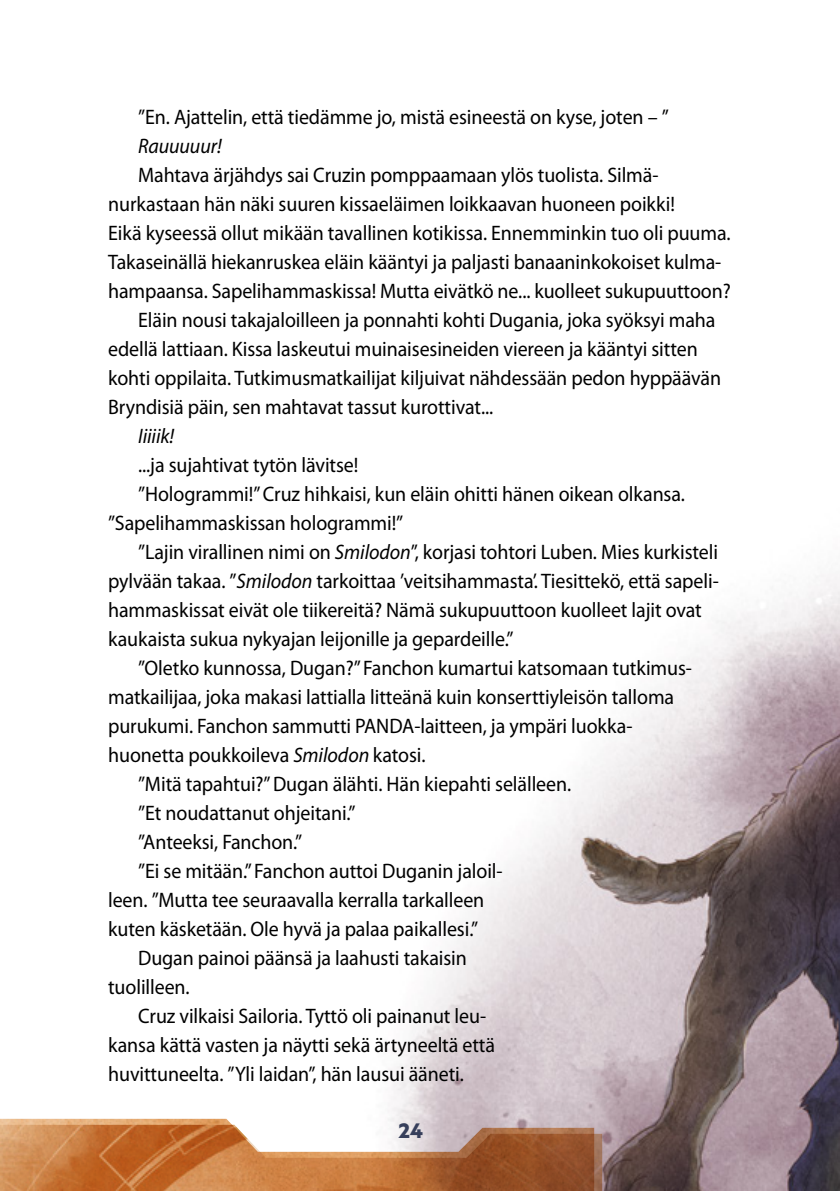
<style>
.page{position:relative;width:840px;height:1191px;background:#fff}
.page>*{position:absolute;margin:0;border:0;box-sizing:border-box;transform-origin:0 0}
.t1{font:21px "Myriad Pro";letter-spacing:-.005em;color:#000;scale:.95 1}
.t2{font:italic 21px "Myriad Pro";letter-spacing:-.005em;color:#000;scale:.95 1}
.t3{font:900 20px "Geograph";color:#373f5b}
.s1{font-style:italic}
</style>
<div class="page">
<img style="left:388px;top:575px;width:451px;height:616px">
<img style="left:0;top:1118px;width:594px;height:6px">
<img style="left:0;top:1124px;width:602px;height:67px">
<p class="t1" style="left:138px;top:105px;width:559px">”En. Ajattelin, että tiedämme jo, mistä esineestä on kyse, joten – ”</p>
<p class="t2" style="left:138px;top:133px;width:89px">Rauuuuur!</p>
<p class="t1" style="left:138px;top:163px;width:549px">Mahtava ärjähdys sai Cruzin pomppaamaan ylös tuolista. Silmä-</p>
<p class="t1" style="left:108px;top:192px;width:598px">nurkastaan hän näki suuren kissaeläimen loikkaavan huoneen poikki!</p>
<p class="t1" style="left:108px;top:221px;width:656px">Eikä kyseessä ollut mikään tavallinen kotikissa. Ennemminkin tuo oli puuma.</p>
<p class="t1" style="left:108px;top:250px;width:646px">Takaseinällä hiekanruskea eläin kääntyi ja paljasti banaaninkokoiset kulma-</p>
<p class="t1" style="left:108px;top:279px;width:656px">hampaansa. Sapelihammaskissa! Mutta eivätkö ne... kuolleet sukupuuttoon?</p>
<p class="t1" style="left:138px;top:308px;width:609px">Eläin nousi takajaloilleen ja ponnahti kohti Dugania, joka syöksyi maha</p>
<p class="t1" style="left:108px;top:337px;width:622px">edellä lattiaan. Kissa laskeutui muinaisesineiden viereen ja kääntyi sitten</p>
<p class="t1" style="left:108px;top:366px;width:646px">kohti oppilaita. Tutkimusmatkailijat kiljuivat nähdessään pedon hyppäävän</p>
<p class="t1" style="left:108px;top:395px;width:407px">Bryndisiä päin, sen mahtavat tassut kurottivat...</p>
<p class="t2" style="left:138px;top:423px;width:40px">Iiiiik!</p>
<p class="t1" style="left:138px;top:453px;width:233px">...ja sujahtivat tytön lävitse!</p>
<p class="t1" style="left:138px;top:482px;width:577px">”Hologrammi!” Cruz hihkaisi, kun eläin ohitti hänen oikean olkansa.</p>
<p class="t1" style="left:108px;top:511px;width:312px">”Sapelihammaskissan hologrammi!”</p>
<p class="t1" style="left:138px;top:540px;width:611px">”Lajin virallinen nimi on <span class="s1">Smilodon</span>”, korjasi tohtori Luben. Mies kurkisteli</p>
<p class="t1" style="left:108px;top:569px;width:642px">pylvään takaa. ”<span class="s1">Smilodon</span> tarkoittaa ’veitsihammasta’. Tiesittekö, että sapeli-</p>
<p class="t1" style="left:108px;top:598px;width:626px">hammaskissat eivät ole tiikereitä? Nämä sukupuuttoon kuolleet lajit ovat</p>
<p class="t1" style="left:108px;top:627px;width:428px">kaukaista sukua nykyajan leijonille ja gepardeille.”</p>
<p class="t1" style="left:138px;top:656px;width:583px">”Oletko kunnossa, Dugan?” Fanchon kumartui katsomaan tutkimus-</p>
<p class="t1" style="left:108px;top:685px;width:597px">matkailijaa, joka makasi lattialla litteänä kuin konserttiyleisön talloma</p>
<p class="t1" style="left:108px;top:714px;width:552px">purukumi. Fanchon sammutti PANDA-laitteen, ja ympäri luokka-</p>
<p class="t1" style="left:108px;top:743px;width:335px">huonetta poukkoileva <span class="s1">Smilodon</span> katosi.</p>
<p class="t1" style="left:138px;top:772px;width:457px">”Mitä tapahtui?” Dugan älähti. Hän kiepahti selälleen.</p>
<p class="t1" style="left:138px;top:801px;width:230px">”Et noudattanut ohjeitani.”</p>
<p class="t1" style="left:138px;top:830px;width:174px">”Anteeksi, Fanchon.”</p>
<p class="t1" style="left:138px;top:859px;width:385px">”Ei se mitään.” Fanchon auttoi Duganin jaloil-</p>
<p class="t1" style="left:108px;top:888px;width:397px">leen. ”Mutta tee seuraavalla kerralla tarkalleen</p>
<p class="t1" style="left:108px;top:917px;width:391px">kuten käsketään. Ole hyvä ja palaa paikallesi.”</p>
<p class="t1" style="left:138px;top:946px;width:347px">Dugan painoi päänsä ja laahusti takaisin</p>
<p class="t1" style="left:108px;top:975px;width:87px">tuolilleen.</p>
<p class="t1" style="left:138px;top:1004px;width:367px">Cruz vilkaisi Sailoria. Tyttö oli painanut leu-</p>
<p class="t1" style="left:108px;top:1033px;width:408px">kansa kättä vasten ja näytti sekä ärtyneeltä että</p>
<p class="t1" style="left:108px;top:1062px;width:376px">huvittuneelta. ”Yli laidan”, hän lausui ääneti.</p>
<p class="t3" style="left:398px;top:1117px;width:26px">24</p>
</div>
